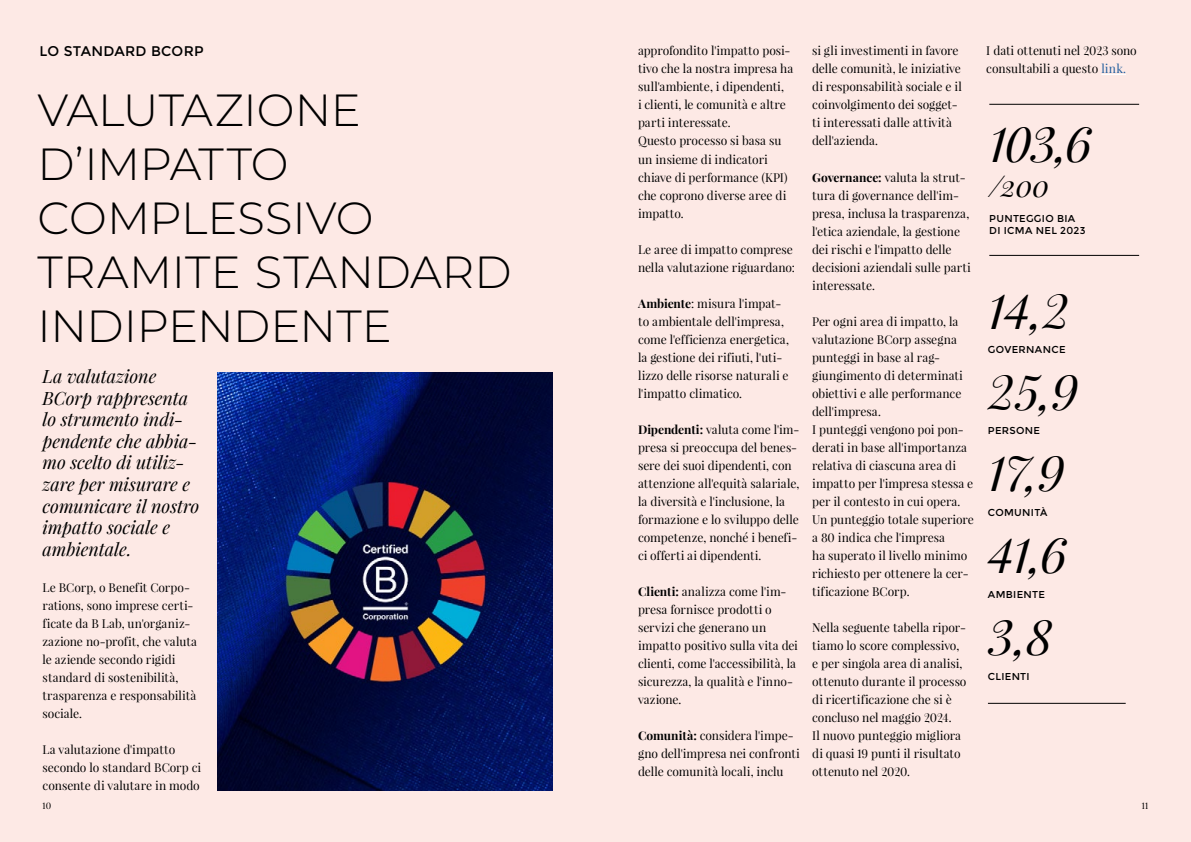
<style>
.page{position:relative;width:1191px;height:842px;background:#fde9e5}
.page>*{position:absolute;margin:0;border:0;box-sizing:border-box;transform-origin:0 0}
.t1{font:italic 47.7px "Playfair Display";letter-spacing:-.01em;color:#000}
.t2{font:300 45px/54px "Montserrat";letter-spacing:-.005em;color:#000}
.t3{font:italic 29.7px "Playfair Display";color:#000}
.t4{font:italic 18px/21.6px "Playfair Display";letter-spacing:-.005em;color:#000}
.t5{font:14px "Montserrat";letter-spacing:.02em;color:#000}
.t6{font:12px/18px "Playfair Display";color:#000}
.t7{font:10px/12px "Montserrat";letter-spacing:.03em;color:#000}
.t8{font:9px "Playfair Display";color:#000}
.s1{font-weight:700}
.s2{color:#215e9e}
</style>
<div class="page">
<svg style="left:1101px;top:74px;width:25px;height:1px"></svg>
<hr style="left:989px;top:104px;width:150px;height:1px;background:#000">
<hr style="left:989px;top:255px;width:150px;height:1px;background:#000">
<hr style="left:988px;top:703px;width:137px;height:1px;background:#000">
<img style="left:217px;top:373px;width:336px;height:418px">
<p class="t5" style="left:40px;top:43px;width:166px">LO STANDARD BCORP</p>
<p class="t6" style="left:638px;top:42px;width:157px">approfondito l'impatto posi&shy;tivo che la nostra impresa ha sull'ambiente, i dipendenti,<br>i clienti, le comunità e altre parti interessate.<br>Questo processo si basa su un insieme di indicatori chiave di performance (KPI) che coprono diverse aree di impatto.</p>
<p class="t6" style="left:638px;top:240px;width:158px">Le aree di impatto comprese nella valutazione riguardano:</p>
<p class="t6" style="left:638px;top:294px;width:152px"><span class="s1">Ambiente</span>: misura l'impat&shy;to ambientale dell'impresa, come l'efficienza energetica, la gestione dei rifiuti, l'uti&shy;lizzo delle risorse naturali e l'impatto climatico.</p>
<p class="t6" style="left:638px;top:420px;width:163px"><span class="s1">Dipendenti:</span> valuta come l'im&shy;presa si preoccupa del benes&shy;sere dei suoi dipendenti, con attenzione all'equità salariale, la diversità e l'inclusione, la formazione e lo sviluppo delle competenze, nonché i benefi&shy;ci offerti ai dipendenti.</p>
<p class="t6" style="left:638px;top:582px;width:161px"><span class="s1">Clienti:</span> analizza come l'im&shy;presa fornisce prodotti o servizi che generano un impatto positivo sulla vita dei clienti, come l'accessibilità, la sicurezza, la qualità e l'inno&shy;vazione.</p>
<p class="t6" style="left:638px;top:726px;width:163px"><span class="s1">Comunità:</span> considera l'impe&shy;gno dell'impresa nei confronti delle comunità locali, inclu</p>
<h2 class="t2" style="left:38px;top:82px;width:475px">VALUTAZIONE<br>D’IMPATTO<br>COMPLESSIVO<br>TRAMITE STANDARD<br>INDIPENDENTE</h2>
<h3 class="t4" style="left:43px;top:364px;width:158px">La valutazione<br>BCorp rappresenta lo strumento indi&shy;pendente che abbia&shy;mo scelto di utiliz&shy;zare per misurare e comunicare il nostro impatto sociale e ambientale.</h3>
<p class="t6" style="left:43px;top:578px;width:156px">Le BCorp, o Benefit Corpo&shy;rations, sono imprese certi&shy;ficate da B Lab, un'organiz&shy;zazione no-profit, che valuta le aziende secondo rigidi standard di sostenibilità, trasparenza e responsabilità sociale.</p>
<p class="t6" style="left:43px;top:740px;width:160px">La valutazione d'impatto secondo lo standard BCorp ci consente di valutare in modo</p>
<p class="t6" style="left:812px;top:42px;width:151px">si gli investimenti in favore delle comunità, le iniziative di responsabilità sociale e il coinvolgimento dei sogget&shy;ti interessati dalle attività dell'azienda.</p>
<p class="t6" style="left:812px;top:168px;width:160px"><span class="s1">Governance:</span> valuta la strut&shy;tura di governance dell'im&shy;presa, inclusa la trasparenza, l'etica aziendale, la gestione dei rischi e l'impatto delle decisioni aziendali sulle parti interessate.</p>
<p class="t6" style="left:812px;top:312px;width:163px">Per ogni area di impatto, la valutazione BCorp assegna punteggi in base al rag&shy;giungimento di determinati obiettivi e alle performance dell'impresa.<br>I punteggi vengono poi pon&shy;derati in base all'importanza relativa di ciascuna area di impatto per l'impresa stessa e per il contesto in cui opera.<br>Un punteggio totale superiore a 80 indica che l'impresa<br>ha superato il livello minimo richiesto per ottenere la cer&shy;tificazione BCorp.</p>
<p class="t6" style="left:812px;top:618px;width:156px">Nella seguente tabella ripor&shy;tiamo lo score complessivo, e per singola area di analisi, ottenuto durante il processo di ricertificazione che si è concluso nel maggio 2024.<br>Il nuovo punteggio migliora di quasi 19 punti il risultato ottenuto nel 2020.</p>
<p class="t6" style="left:986px;top:42px;width:152px">I dati ottenuti nel 2023 sono consultabili a questo <span class="s2">link.</span></p>
<h1 class="t1" style="left:989px;top:107px;width:104px">103,6</h1>
<h3 class="t3" style="left:989px;top:163px;width:61px">/200</h3>
<p class="t7" style="left:989px;top:213px;width:98px">PUNTEGGIO BIA<br>DI ICMA NEL 2023</p>
<h1 class="t1" style="left:988px;top:274px;width:82px">14,2</h1>
<p class="t7" style="left:988px;top:344px;width:79px">GOVERNANCE</p>
<h1 class="t1" style="left:988px;top:355px;width:91px">25,9</h1>
<p class="t7" style="left:988px;top:425px;width:54px">PERSONE</p>
<h1 class="t1" style="left:988px;top:437px;width:78px">17,9</h1>
<p class="t7" style="left:988px;top:507px;width:61px">COMUNITÀ</p>
<h1 class="t1" style="left:988px;top:518px;width:81px">41,6</h1>
<p class="t7" style="left:988px;top:588px;width:59px">AMBIENTE</p>
<h1 class="t1" style="left:988px;top:600px;width:66px">3,8</h1>
<p class="t7" style="left:988px;top:670px;width:43px">CLIENTI</p>
<p class="t8" style="left:43px;top:800px;width:10px">10</p>
<p class="t8" style="left:1142px;top:800px;width:8px">11</p>
</div>
